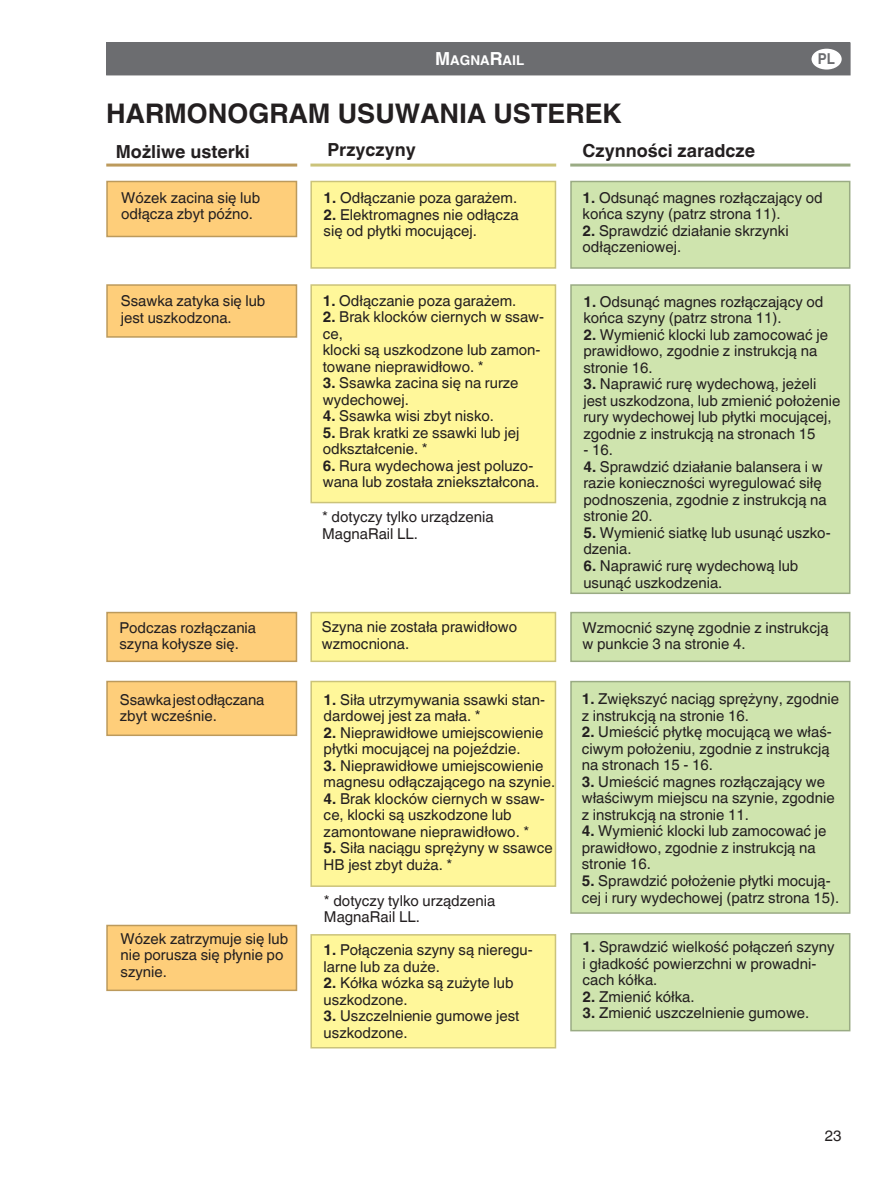
<style>
.page{position:relative;width:893px;height:1191px;background:#fff}
.page>*{position:absolute;margin:0;border:0;box-sizing:border-box;transform-origin:0 0}
.t1{font:700 27px "Helvetica Linotype";color:#231f20}
.t2{font:700 18px "Helvetica Linotype";color:#231f20}
.t3{font:15px/16.5px "Helvetica Linotype";color:#231f20}
.t4{font:700 15px "Helvetica Linotype";color:#6c6d70;scale:.9 1}
.t5{font:700 13.5px "Helvetica Linotype";color:#fff}
.s1{font-size:18px}
.s2{font-weight:700}
</style>
<div class="page">
<div style="left:107px;top:43px;width:743px;height:32px;background:#6c6d70"></div>
<div style="left:812px;top:49px;width:30px;height:21px;background:#fff;border-radius:50%"></div>
<div style="left:570px;top:164px;width:280px;height:2px;border:2px solid #9aab84"></div>
<div style="left:571px;top:181px;width:279px;height:87px;background:#cfe4ae"></div>
<div style="left:570px;top:181px;width:280px;height:88px;border:2px solid #9aab84"></div>
<div style="left:571px;top:612px;width:279px;height:49px;background:#cfe4ae"></div>
<div style="left:570px;top:612px;width:280px;height:50px;border:2px solid #9aab84"></div>
<div style="left:571px;top:285px;width:279px;height:308px;background:#cfe4ae"></div>
<div style="left:570px;top:284px;width:280px;height:310px;border:2px solid #9aab84"></div>
<div style="left:106px;top:164px;width:191px;height:2px;border:2px solid #bc9a5c"></div>
<div style="left:107px;top:181px;width:189px;height:55px;background:#fece7a"></div>
<div style="left:106px;top:181px;width:191px;height:56px;border:2px solid #bc9a5c"></div>
<div style="left:107px;top:612px;width:189px;height:49px;background:#fece7a"></div>
<div style="left:106px;top:612px;width:191px;height:50px;border:2px solid #bc9a5c"></div>
<div style="left:107px;top:285px;width:189px;height:52px;background:#fece7a"></div>
<div style="left:106px;top:284px;width:191px;height:54px;border:2px solid #bc9a5c"></div>
<div style="left:310px;top:164px;width:246px;height:2px;border:2px solid #cbc37a"></div>
<div style="left:311px;top:181px;width:244px;height:87px;background:#fff79a"></div>
<div style="left:310px;top:181px;width:246px;height:88px;border:2px solid #cbc37a"></div>
<div style="left:311px;top:612px;width:244px;height:49px;background:#fff79a"></div>
<div style="left:310px;top:612px;width:246px;height:50px;border:2px solid #cbc37a"></div>
<div style="left:311px;top:285px;width:244px;height:217px;background:#fff79a"></div>
<div style="left:310px;top:284px;width:246px;height:219px;border:2px solid #cbc37a"></div>
<div style="left:571px;top:933px;width:279px;height:97px;background:#cfe4ae"></div>
<div style="left:570px;top:933px;width:280px;height:98px;border:2px solid #9aab84"></div>
<div style="left:571px;top:681px;width:279px;height:232px;background:#cfe4ae"></div>
<div style="left:570px;top:681px;width:280px;height:232px;border:2px solid #9aab84"></div>
<div style="left:107px;top:925px;width:189px;height:65px;background:#fece7a"></div>
<div style="left:106px;top:924px;width:191px;height:67px;border:2px solid #bc9a5c"></div>
<div style="left:107px;top:681px;width:189px;height:54px;background:#fece7a"></div>
<div style="left:106px;top:681px;width:191px;height:55px;border:2px solid #bc9a5c"></div>
<div style="left:311px;top:935px;width:244px;height:112px;background:#fff79a"></div>
<div style="left:310px;top:934px;width:246px;height:114px;border:2px solid #cbc37a"></div>
<div style="left:311px;top:681px;width:244px;height:205px;background:#fff79a"></div>
<div style="left:310px;top:681px;width:246px;height:206px;border:2px solid #cbc37a"></div>
<p class="t5" style="left:435px;top:52px;width:91px"><span class="s1">M</span>AGNA<span class="s1">R</span>AIL</p>
<h1 class="t1" style="left:106px;top:98px;width:517px">HARMONOGRAM USUWANIA USTEREK</h1>
<p class="t4" style="left:818px;top:50px;width:20px">PL</p>
<p class="t2" style="left:116px;top:141px;width:136px">Możliwe usterki</p>
<p class="t3" style="left:121px;top:189px;width:141px">Wózek zacina się lub odłącza zbyt późno.</p>
<p class="t2" style="left:327px;top:139px;width:90px">Przyczyny</p>
<p class="t3" style="left:324px;top:190px;width:195px"><span class="s2">1.</span> Odłączanie poza garażem.</p>
<p class="t3" style="left:324px;top:206px;width:197px"><span class="s2">2.</span> Elektromagnes nie odłącza się od płytki mocującej.</p>
<p class="t2" style="left:583px;top:140px;width:174px">Czynności zaradcze</p>
<p class="t3" style="left:583px;top:189px;width:242px"><span class="s2">1.</span> Odsunąć magnes rozłączający od końca szyny (patrz strona 11).</p>
<p class="t3" style="left:583px;top:222px;width:208px"><span class="s2">2.</span> Sprawdzić działanie skrzynki odłączeniowej.</p>
<p class="t3" style="left:121px;top:293px;width:146px">Ssawka zatyka się lub jest uszkodzona.</p>
<p class="t3" style="left:323px;top:292px;width:195px"><span class="s2">1.</span> Odłączanie poza garażem.</p>
<p class="t3" style="left:323px;top:309px;width:223px"><span class="s2">2.</span> Brak klocków ciernych w ssaw&shy;ce,<br>klocki są uszkodzone lub zamon&shy;towane nieprawidłowo. *</p>
<p class="t3" style="left:323px;top:375px;width:197px"><span class="s2">3.</span> Ssawka zacina się na rurze wydechowej.</p>
<p class="t3" style="left:323px;top:408px;width:173px"><span class="s2">4.</span> Ssawka wisi zbyt nisko.</p>
<p class="t3" style="left:323px;top:424px;width:198px"><span class="s2">5.</span> Brak kratki ze ssawki lub jej odkształcenie. *</p>
<p class="t3" style="left:323px;top:457px;width:218px"><span class="s2">6.</span> Rura wydechowa jest poluzo&shy;wana lub została zniekształcona.</p>
<p class="t3" style="left:322px;top:509px;width:173px">* dotyczy tylko urządzenia<br>MagnaRail LL.</p>
<p class="t3" style="left:583px;top:293px;width:242px"><span class="s2">1.</span> Odsunąć magnes rozłączający od końca szyny (patrz strona 11).</p>
<p class="t3" style="left:583px;top:326px;width:246px"><span class="s2">2.</span> Wymienić klocki lub zamocować je prawidłowo, zgodnie z instrukcją na stronie 16.</p>
<p class="t3" style="left:583px;top:376px;width:259px"><span class="s2">3.</span> Naprawić rurę wydechową, jeżeli jest uszkodzona, lub zmienić położenie rury wydechowej lub płytki mocującej, zgodnie z instrukcją na stronach 15</p>
<p class="t3" style="left:583px;top:442px;width:31px">- 16.</p>
<p class="t3" style="left:583px;top:458px;width:245px"><span class="s2">4.</span> Sprawdzić działanie balansera i w razie konieczności wyregulować siłę podnoszenia, zgodnie z instrukcją na stronie 20.</p>
<p class="t3" style="left:583px;top:524px;width:249px"><span class="s2">5.</span> Wymienić siatkę lub usunąć uszko&shy;dzenia.</p>
<p class="t3" style="left:583px;top:557px;width:217px"><span class="s2">6.</span> Naprawić rurę wydechową lub usunąć uszkodzenia.</p>
<p class="t3" style="left:119px;top:619px;width:138px">Podczas rozłączania szyna kołysze się.</p>
<p class="t3" style="left:322px;top:619px;width:197px">Szyna nie została prawidłowo wzmocniona.</p>
<p class="t3" style="left:583px;top:619px;width:248px">Wzmocnić szynę zgodnie z instrukcją w punkcie 3 na stronie 4.</p>
<p class="t3" style="left:120px;top:691px;width:146px">Ssawka jest odłączana zbyt wcześnie.</p>
<p class="t3" style="left:324px;top:691px;width:223px"><span class="s2">1.</span> Siła utrzymywania ssawki stan&shy;dardowej jest za mała. *</p>
<p class="t3" style="left:324px;top:724px;width:221px"><span class="s2">2.</span> Nieprawidłowe umiejscowienie płytki mocującej na pojeździe.</p>
<p class="t3" style="left:324px;top:757px;width:233px"><span class="s2">3.</span> Nieprawidłowe umiejscowienie magnesu odłączającego na szynie.</p>
<p class="t3" style="left:324px;top:790px;width:223px"><span class="s2">4.</span> Brak klocków ciernych w ssaw&shy;ce, klocki są uszkodzone lub zamontowane nieprawidłowo. *</p>
<p class="t3" style="left:324px;top:839px;width:231px"><span class="s2">5.</span> Siła naciągu sprężyny w ssawce<br>HB jest zbyt duża. *</p>
<p class="t3" style="left:324px;top:892px;width:173px">* dotyczy tylko urządzenia<br>MagnaRail LL.</p>
<p class="t3" style="left:582px;top:691px;width:259px"><span class="s2">1.</span> Zwiększyć naciąg sprężyny, zgodnie z instrukcją na stronie 16.</p>
<p class="t3" style="left:582px;top:724px;width:252px"><span class="s2">2.</span> Umieścić płytkę mocującą we właś&shy;ciwym położeniu, zgodnie z instrukcją na stronach 15 - 16.</p>
<p class="t3" style="left:582px;top:773px;width:254px"><span class="s2">3.</span> Umieścić magnes rozłączający we właściwym miejscu na szynie, zgodnie z instrukcją na stronie 11.</p>
<p class="t3" style="left:582px;top:823px;width:246px"><span class="s2">4.</span> Wymienić klocki lub zamocować je prawidłowo, zgodnie z instrukcją na stronie 16.</p>
<p class="t3" style="left:582px;top:872px;width:259px"><span class="s2">5.</span> Sprawdzić położenie płytki mocują&shy;cej i rury wydechowej (patrz strona 15).</p>
<p class="t3" style="left:121px;top:930px;width:169px">Wózek zatrzymuje się lub nie porusza się płynie po szynie.</p>
<p class="t3" style="left:324px;top:942px;width:211px"><span class="s2">1.</span> Połączenia szyny są nieregu&shy;larne lub za duże.</p>
<p class="t3" style="left:324px;top:975px;width:191px"><span class="s2">2.</span> Kółka wózka są zużyte lub uszkodzone.</p>
<p class="t3" style="left:324px;top:1008px;width:197px"><span class="s2">3.</span> Uszczelnienie gumowe jest uszkodzone.</p>
<p class="t3" style="left:583px;top:939px;width:254px"><span class="s2">1.</span> Sprawdzić wielkość połączeń szyny i gładkość powierzchni w prowadni&shy;cach kółka.</p>
<p class="t3" style="left:583px;top:988px;width:114px"><span class="s2">2.</span> Zmienić kółka.</p>
<p class="t3" style="left:583px;top:1005px;width:228px"><span class="s2">3.</span> Zmienić uszczelnienie gumowe.</p>
<p class="t3" style="left:825px;top:1127px;width:18px">23</p>
</div>
